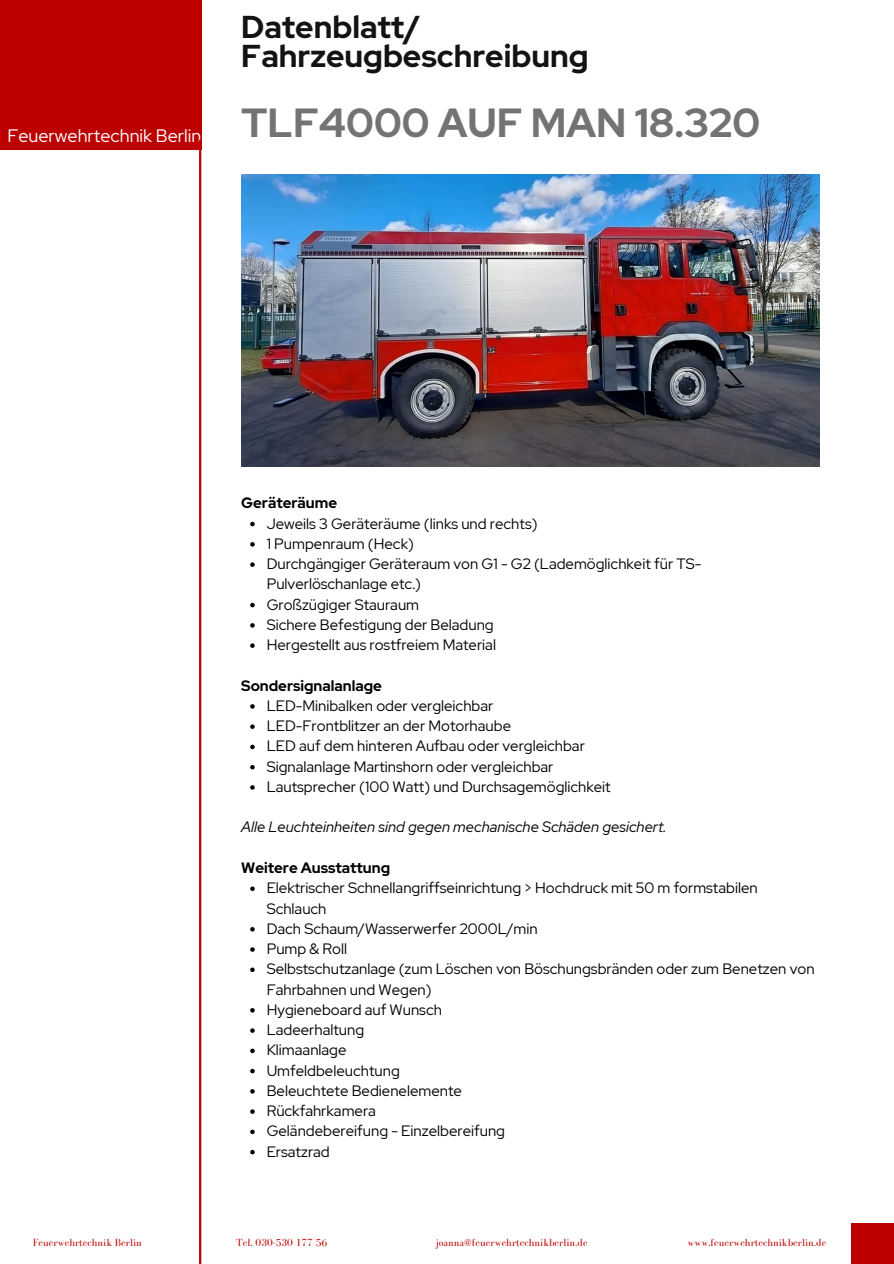
<style>
.page{position:relative;width:894px;height:1264px;background:#fff}
.page>*{position:absolute;margin:0;border:0;box-sizing:border-box;transform-origin:0 0}
.t1{font:700 40.5px "Red Hat Display";color:#737373}
.t2{font:700 31.5px/28.2px "Red Hat Display";color:#131313}
.t3{font:18px "Red Hat Display";color:#fff}
.t4{font:15px/20.2px "Red Hat Display";color:#000}
.t5{font:italic 15px "Red Hat Display";color:#000}
.t6{font:700 15px "Red Hat Display";color:#000}
.t7{font:10.65px "Bodoni FLF";color:#bd0000}
</style>
<div class="page">
<div style="left:0;top:0;width:201px;height:149px;background:#bd0000"></div>
<div style="left:850px;top:1223px;width:43px;height:40px;background:#bd0000"></div>
<hr style="left:199px;top:140px;width:2px;height:1123px;background:#bd0000">
<img style="left:241px;top:174px;width:578px;height:292px">
<svg style="left:250px;top:522px;width:4px;height:4px"></svg>
<svg style="left:250px;top:542px;width:4px;height:4px"></svg>
<svg style="left:250px;top:562px;width:4px;height:5px"></svg>
<svg style="left:250px;top:603px;width:4px;height:4px"></svg>
<svg style="left:250px;top:623px;width:4px;height:4px"></svg>
<svg style="left:250px;top:643px;width:4px;height:5px"></svg>
<svg style="left:250px;top:704px;width:4px;height:4px"></svg>
<svg style="left:250px;top:724px;width:4px;height:5px"></svg>
<svg style="left:250px;top:744px;width:4px;height:5px"></svg>
<svg style="left:250px;top:765px;width:4px;height:4px"></svg>
<svg style="left:250px;top:785px;width:4px;height:4px"></svg>
<svg style="left:250px;top:886px;width:4px;height:5px"></svg>
<svg style="left:250px;top:927px;width:4px;height:4px"></svg>
<svg style="left:250px;top:947px;width:4px;height:4px"></svg>
<svg style="left:250px;top:967px;width:4px;height:5px"></svg>
<svg style="left:250px;top:1008px;width:4px;height:4px"></svg>
<svg style="left:250px;top:1028px;width:4px;height:4px"></svg>
<svg style="left:250px;top:1048px;width:4px;height:5px"></svg>
<svg style="left:250px;top:1068px;width:4px;height:5px"></svg>
<svg style="left:250px;top:1089px;width:4px;height:4px"></svg>
<svg style="left:250px;top:1109px;width:4px;height:4px"></svg>
<svg style="left:250px;top:1129px;width:4px;height:5px"></svg>
<svg style="left:250px;top:1149px;width:4px;height:5px"></svg>
<h2 class="t3" style="left:8px;top:123px;width:195px">Feuerwehrtechnik Berlin</h2>
<p class="t2" style="left:241px;top:13px;width:349px">Datenblatt/<br>Fahrzeugbeschreibung</p>
<h4 class="t1" style="left:241px;top:96px;width:520px">TLF4000 AUF MAN 18.320</h4>
<p class="t6" style="left:241px;top:493px;width:97px">Geräteräume</p>
<p class="t4" style="left:266px;top:513px;width:272px">Jeweils 3 Geräteräume (links und rechts)</p>
<p class="t4" style="left:266px;top:533px;width:149px">1 Pumpenraum (Heck)</p>
<p class="t4" style="left:266px;top:553px;width:436px">Durchgängiger Geräteraum von G1 - G2 (Lademöglichkeit für TS-<br>Pulverlöschanlage etc.)</p>
<p class="t4" style="left:266px;top:594px;width:154px">Großzügiger Stauraum</p>
<p class="t4" style="left:266px;top:614px;width:228px">Sichere Befestigung der Beladung</p>
<h4 class="t4" style="left:266px;top:634px;width:231px">Hergestellt aus rostfreiem Material</h4>
<p class="t6" style="left:241px;top:675px;width:142px">Sondersignalanlage</p>
<p class="t4" style="left:266px;top:695px;width:228px">LED-Minibalken oder vergleichbar</p>
<p class="t4" style="left:266px;top:715px;width:246px">LED-Frontblitzer an der Motorhaube</p>
<p class="t4" style="left:266px;top:736px;width:319px">LED auf dem hinteren Aufbau oder vergleichbar</p>
<p class="t4" style="left:266px;top:756px;width:288px">Signalanlage Martinshorn oder vergleichbar</p>
<h5 class="t4" style="left:266px;top:776px;width:345px">Lautsprecher (100 Watt) und Durchsagemöglichkeit</h5>
<h4 class="t5" style="left:241px;top:817px;width:426px">Alle Leuchteinheiten sind gegen mechanische Schäden gesichert.</h4>
<p class="t6" style="left:241px;top:857px;width:150px">Weitere Ausstattung</p>
<p class="t4" style="left:266px;top:877px;width:492px">Elektrischer Schnellangriffseinrichtung &gt; Hochdruck mit 50 m formstabilen<br>Schlauch</p>
<p class="t4" style="left:266px;top:918px;width:272px">Dach Schaum/Wasserwerfer 2000L/min</p>
<p class="t4" style="left:266px;top:938px;width:82px">Pump &amp; Roll</p>
<p class="t4" style="left:266px;top:958px;width:549px">Selbstschutzanlage (zum Löschen von Böschungsbränden oder zum Benetzen von<br>Fahrbahnen und Wegen)</p>
<p class="t4" style="left:266px;top:999px;width:177px">Hygieneboard auf Wunsch</p>
<p class="t4" style="left:266px;top:1019px;width:99px">Ladeerhaltung</p>
<p class="t4" style="left:266px;top:1039px;width:81px">Klimaanlage</p>
<p class="t4" style="left:266px;top:1060px;width:134px">Umfeldbeleuchtung</p>
<p class="t4" style="left:266px;top:1080px;width:197px">Beleuchtete Bedienelemente</p>
<p class="t4" style="left:266px;top:1100px;width:111px">Rückfahrkamera</p>
<p class="t4" style="left:266px;top:1120px;width:240px">Geländebereifung - Einzelbereifung</p>
<p class="t4" style="left:266px;top:1141px;width:65px">Ersatzrad</p>
<h3 class="t7" style="left:33px;top:1236px;width:111px">Feuerwehrtechnik Berlin</h3>
<h3 class="t7" style="left:236px;top:1236px;width:92px">Tel. 030-530 177 56</h3>
<h3 class="t7" style="left:435px;top:1236px;width:153px">joanna@feuerwehrtechnikberlin.de</h3>
<h3 class="t7" style="left:687px;top:1236px;width:140px">www.feuerwehrtechnikberlin.de</h3>
</div>
